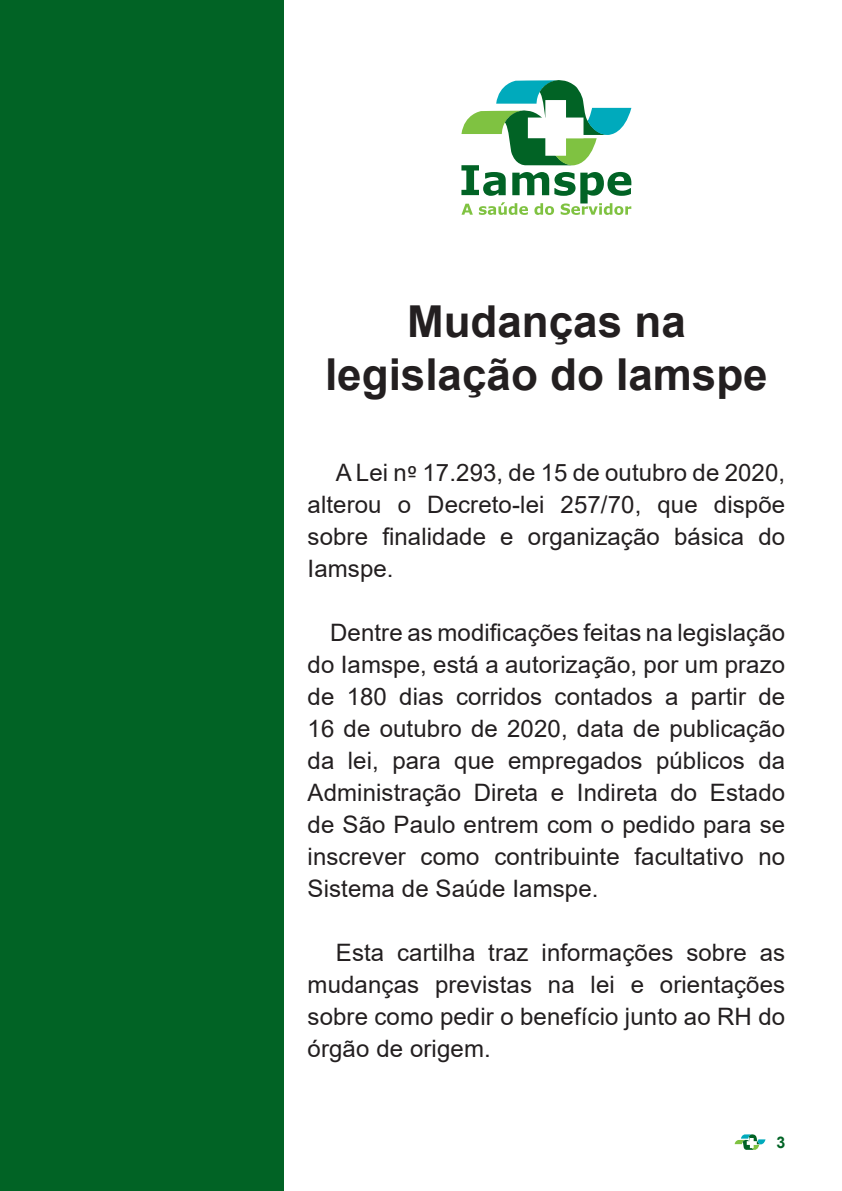
<style>
.page{position:relative;width:842px;height:1191px;background:#fff}
.page>*{position:absolute;margin:0;border:0;box-sizing:border-box;transform-origin:0 0}
.t1{font:700 44px/52.8px "Arial";color:#231f20;text-align:center}
.t2{font:24px/32px "Arial";letter-spacing:.005em;color:#231f20;text-align:justify}
.t3{font:700 16px "Arial";color:#016325}
.s1{font-family:"Calibri"}
</style>
<div class="page">
<svg style="left:735px;top:1134px;width:30px;height:15px"></svg>
<div style="left:0;top:0;width:284px;height:1191px;background:#016325"></div>
<svg style="left:461px;top:80px;width:170px;height:135px"></svg>
<p class="t1" style="left:325px;top:295px;width:444px">Mudanças na legislação do Iamspe</p>
<p class="t2" style="left:308px;top:456px;width:479px;text-indent:28px">A Lei n<span class="s1">º</span> 17.293, de 15 de outubro de 2020, alterou o Decreto-lei 257/70, que dispõe sobre finalidade e organização básica do Iamspe.</p>
<p class="t2" style="left:308px;top:616px;width:479px;text-indent:23px">Dentre as modificações feitas na legislação do Iamspe, está a autorização, por um prazo de 180 dias corridos contados a partir de 16 de outubro de 2020, data de publicação da lei, para que empregados públicos da Administração Direta e Indireta do Estado de São Paulo entrem com o pedido para se inscrever como contribuinte facultativo no Sistema de Saúde Iamspe.</p>
<p class="t2" style="left:308px;top:936px;width:479px;text-indent:28px">Esta cartilha traz informações sobre as mudanças previstas na lei e orientações sobre como pedir o benefício junto ao RH do órgão de origem.</p>
<p class="t3" style="left:776px;top:1130px;width:10px">3</p>
</div>
